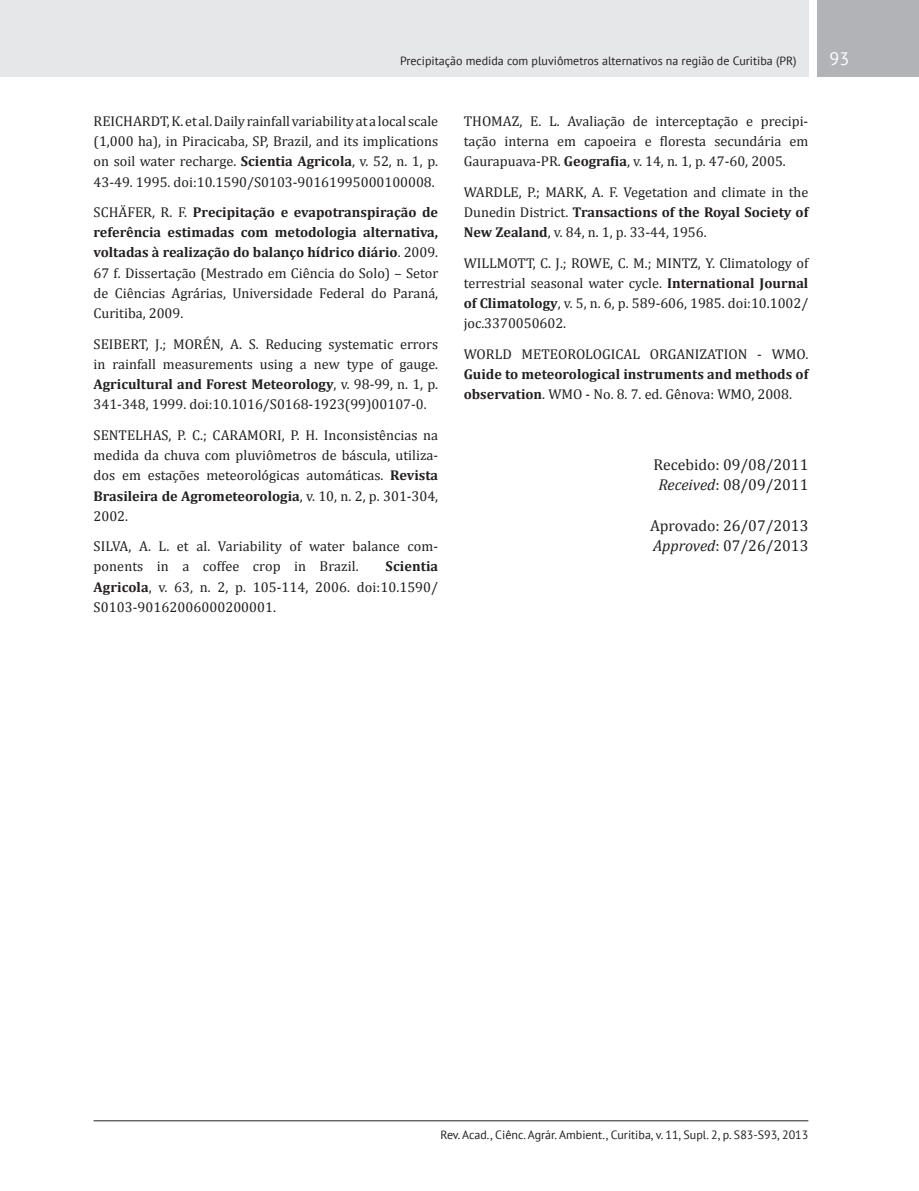
<style>
.page{position:relative;width:919px;height:1191px;background:#fff}
.page>*{position:absolute;margin:0;border:0;box-sizing:border-box;transform-origin:0 0}
.t1{font:18px "PT Sans";color:#fff}
.t2{font:15.75px/20.2px "Cambria";color:#231f20;text-align:center}
.t3{font:14.25px/20.2px "Cambria";color:#231f20;text-align:justify}
.t4{font:700 14.25px/20.2px "Cambria";color:#231f20}
.t5{font:12px "PT Sans";color:#231f20}
.s1{font-weight:700}
.s2{font-weight:400}
.s3{font-style:italic}
</style>
<div class="page">
<div style="left:0;top:0;width:808px;height:77px;background:#e6e7e9"></div>
<div style="left:816px;top:0;width:102px;height:77px;background:#b2b3b7"></div>
<hr style="left:94px;top:1120px;width:714px;height:1px;background:#231f20">
<p class="t5" style="left:400px;top:53px;width:398px">Precipitação medida com pluviômetros alternativos na região de Curitiba (PR)</p>
<p class="t1" style="left:829px;top:47px;width:21px">93</p>
<p class="t3" style="left:94px;top:111px;width:346px">REICHARDT, K. et al. Daily rainfall variability at a local scale (1,000 ha), in Piracicaba, SP, Brazil, and its implications on soil water recharge. <span class="s1">Scientia Agricola</span>, v. 52, n. 1, p.<br>43-49. 1995. doi:10.1590/S0103-90161995000100008.</p>
<p class="t3" style="left:94px;top:202px;width:346px">SCHÄFER, R. F. <span class="s1">Precipitação e evapotranspiração de referência estimadas com metodologia alternativa, voltadas à realização do balanço hídrico diário</span>. 2009.<br>67 f. Dissertação (Mestrado em Ciência do Solo) – Setor de Ciências Agrárias, Universidade Federal do Paraná, Curitiba, 2009.</p>
<p class="t3" style="left:94px;top:333px;width:346px">SEIBERT, J.; MORÉN, A. S. Reducing systematic errors in rainfall measurements using a new type of gauge.<br><span class="s1">Agricultural and Forest Meteorology</span>, v. 98-99, n. 1, p.<br>341-348, 1999. doi:10.1016/S0168-1923(99)00107-0.</p>
<p class="t3" style="left:94px;top:425px;width:346px">SENTELHAS, P. C.; CARAMORI, P. H. Inconsistências na medida da chuva com pluviômetros de báscula, utiliza&shy;dos em estações meteorológicas automáticas. <span class="s1">Revista Brasileira de Agrometeorologia</span>, v. 10, n. 2, p. 301-304, 2002.</p>
<p class="t3" style="left:94px;top:536px;width:346px">SILVA, A. L. et al. Variability of water balance com&shy;ponents in a coffee crop in Brazil.</p>
<p class="t3" style="left:94px;top:556px;width:346px;text-indent:292px"><span class="s1">Scientia Agricola</span>, v. 63, n. 2, p. 105-114, 2006. doi:10.1590/ S0103-90162006000200001.</p>
<p class="t3" style="left:463px;top:111px;width:346px">THOMAZ, E. L. Avaliação de interceptação e precipi&shy;tação interna em capoeira e floresta secundária em Gaurapuava-PR. <span class="s1">Geografia</span>, v. 14, n. 1, p. 47-60, 2005.</p>
<p class="t3" style="left:463px;top:182px;width:346px">WARDLE, P.; MARK, A. F. Vegetation and climate in the Dunedin District. <span class="s1">Transactions of the Royal Society of New Zealand</span>, v. 84, n. 1, p. 33-44, 1956.</p>
<p class="t3" style="left:463px;top:252px;width:346px">WILLMOTT, C. J.; ROWE, C. M.; MINTZ, Y. Climatology of terrestrial seasonal water cycle. <span class="s1">International Journal of Climatology</span>, v. 5, n. 6, p. 589-606, 1985. doi:10.1002/ joc.3370050602.</p>
<p class="t3" style="left:463px;top:344px;width:346px">WORLD METEOROLOGICAL ORGANIZATION - WMO.</p>
<p class="t4" style="left:463px;top:363px;width:346px">Guide to meteorological instruments and methods of observation<span class="s2">. WMO - No. 8. 7. ed. Gênova: WMO, 2008.</span></p>
<p class="t2" style="left:653px;top:454px;width:156px">Recebido: 09/08/2011<br><span class="s3">Received</span>: 08/09/2011</p>
<p class="t2" style="left:650px;top:515px;width:160px;text-align:left">Aprovado: 26/07/2013<br><span class="s3">Approved</span>: 07/26/2013</p>
<p class="t5" style="left:440px;top:1126px;width:369px">Rev. Acad., Ciênc. Agrár. Ambient., Curitiba, v. 11, Supl. 2, p. S83-S93, 2013</p>
</div>
